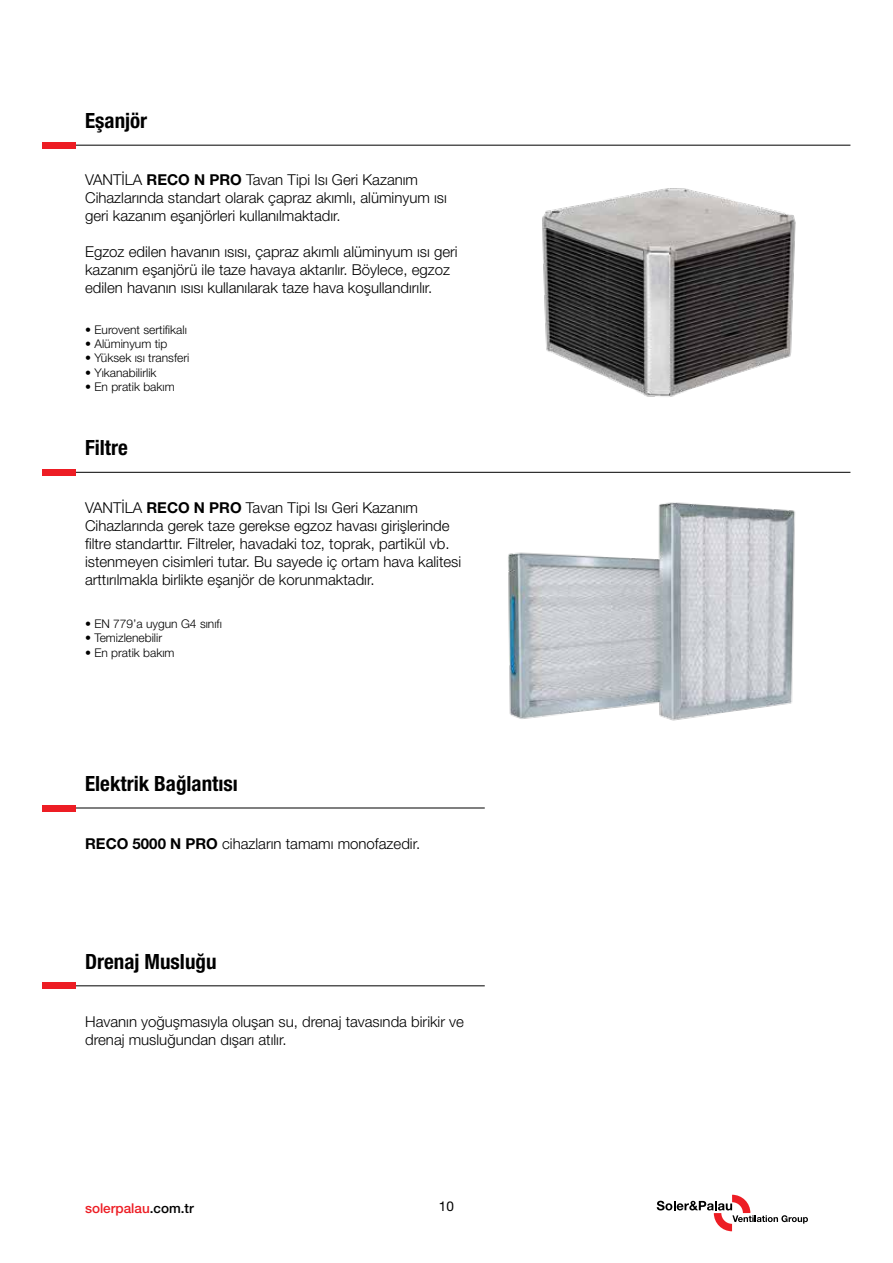
<style>
.page{position:relative;width:893px;height:1263px;background:#fff}
.page>*{position:absolute;margin:0;border:0;box-sizing:border-box;transform-origin:0 0}
.t1{font:700 condensed 21px "Helvetica Neue LT Pro";color:#000}
.t2{font:300 15px/18px "Helvetica Neue LT Pro";color:#000}
.t3{font:500 13.5px "Helvetica Neue LT Pro";color:#ed1d24}
.t4{font:13.5px "Helvetica Neue LT Pro";color:#000}
.t5{font:300 12px "Helvetica Neue LT Pro";color:#000}
.s1{font-weight:700}
.s2{color:#000}
</style>
<div class="page">
<hr style="left:43px;top:808px;width:442px;height:1px;background:#000">
<div style="left:43px;top:805px;width:33px;height:6px;background:#ed1d24"></div>
<hr style="left:43px;top:985px;width:442px;height:1px;background:#000">
<div style="left:43px;top:982px;width:33px;height:7px;background:#ed1d24"></div>
<hr style="left:43px;top:145px;width:807px;height:1px;background:#000">
<div style="left:43px;top:142px;width:33px;height:6px;background:#ed1d24"></div>
<img style="left:542px;top:188px;width:254px;height:209px">
<hr style="left:43px;top:472px;width:807px;height:1px;background:#000">
<div style="left:43px;top:469px;width:33px;height:6px;background:#ed1d24"></div>
<img style="left:475px;top:471px;width:369px;height:250px">
<svg style="left:657px;top:1195px;width:151px;height:36px"></svg>
<h1 class="t1" style="left:85px;top:108px;width:64px">Eşanjör</h1>
<p class="t2" style="left:85px;top:170px;width:363px">VANTİLA <span class="s1">RECO N PRO</span> Tavan Tipi Isı Geri Kazanım<br>Cihazlarında standart olarak çapraz akımlı, alüminyum ısı geri kazanım eşanjörleri kullanılmaktadır.</p>
<p class="t2" style="left:85px;top:242px;width:374px">Egzoz edilen havanın ısısı, çapraz akımlı alüminyum ısı geri kazanım eşanjörü ile taze havaya aktarılır. Böylece, egzoz edilen havanın ısısı kullanılarak taze hava koşullandırılır.</p>
<p class="t5" style="left:85px;top:322px;width:103px">• Eurovent sertifikalı</p>
<p class="t5" style="left:85px;top:336px;width:84px">• Alüminyum tip</p>
<p class="t5" style="left:85px;top:351px;width:106px">• Yüksek ısı transferi</p>
<p class="t5" style="left:85px;top:365px;width:73px">• Yıkanabilirlik</p>
<p class="t5" style="left:85px;top:380px;width:91px">• En pratik bakım</p>
<h1 class="t1" style="left:85px;top:435px;width:44px">Filtre</h1>
<p class="t2" style="left:85px;top:499px;width:378px">VANTİLA <span class="s1">RECO N PRO</span> Tavan Tipi Isı Geri Kazanım Cihazlarında gerek taze gerekse egzoz havası girişlerinde filtre standarttır. Filtreler, havadaki toz, toprak, partikül vb. istenmeyen cisimleri tutar. Bu sayede iç ortam hava kalitesi arttırılmakla birlikte eşanjör de korunmaktadır.</p>
<p class="t5" style="left:85px;top:616px;width:138px">• EN 779’a uygun G4 sınıfı</p>
<p class="t5" style="left:85px;top:631px;width:79px">• Temizlenebilir</p>
<p class="t5" style="left:85px;top:645px;width:91px">• En pratik bakım</p>
<h1 class="t1" style="left:85px;top:771px;width:154px">Elektrik Bağlantısı</h1>
<p class="t2" style="left:85px;top:834px;width:337px"><span class="s1">RECO 5000 N PRO</span> cihazların tamamı monofazedir.</p>
<h1 class="t1" style="left:85px;top:949px;width:133px">Drenaj Musluğu</h1>
<p class="t2" style="left:85px;top:1012px;width:380px">Havanın yoğuşmasıyla oluşan su, drenaj tavasında birikir ve drenaj musluğundan dışarı atılır.</p>
<p class="t3" style="left:85px;top:1200px;width:110px">solerpalau<span class="s2">.com.tr</span></p>
<p class="t4" style="left:439px;top:1198px;width:17px">10</p>
</div>
